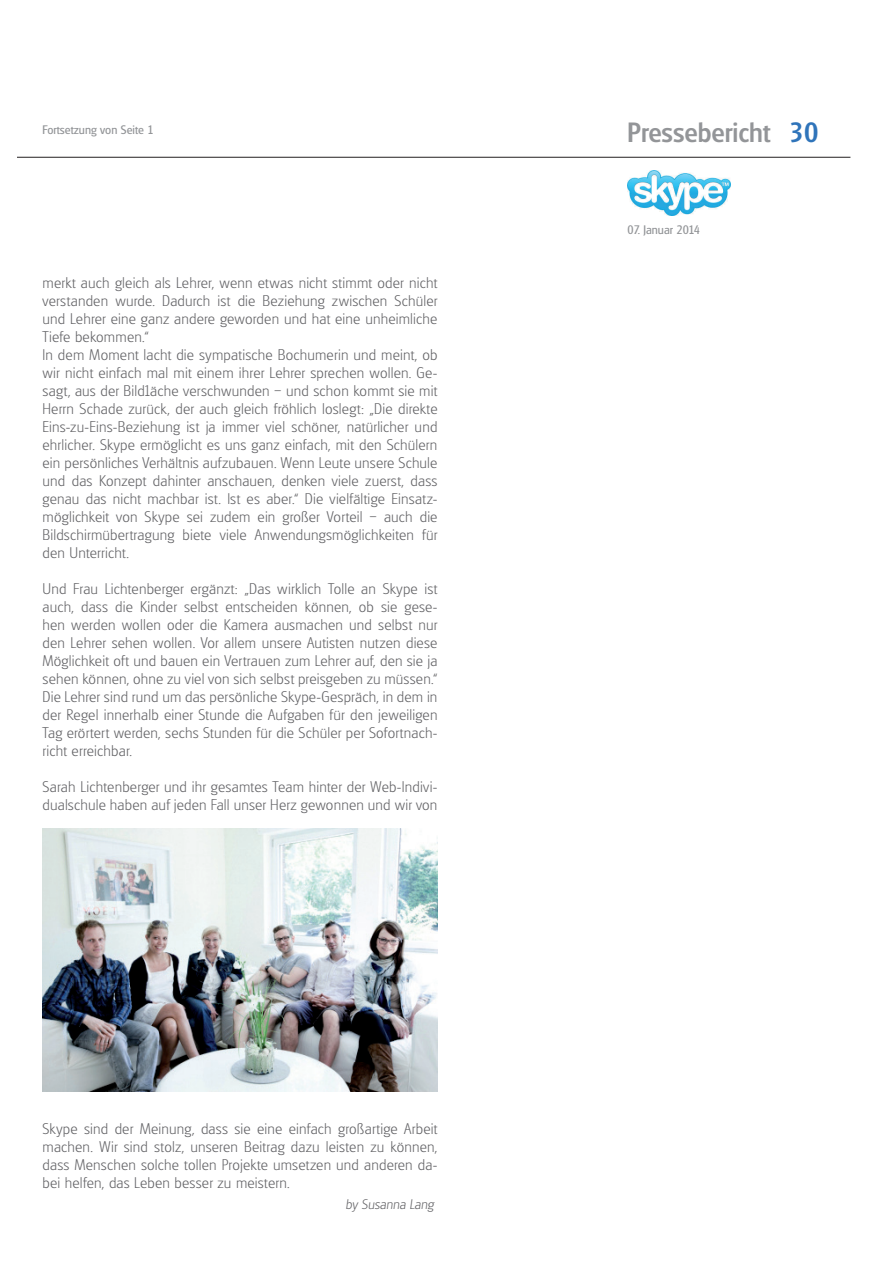
<style>
.page{position:relative;width:893px;height:1263px;background:#fff}
.page>*{position:absolute;margin:0;border:0;box-sizing:border-box;transform-origin:0 0}
.t1{font:500 27px "Glasgow";color:#939598}
.t2{font:200 15px/18px "Glasgow";letter-spacing:.01em;color:#636366}
.t3{font:italic 200 13.5px "Glasgow";color:#636366}
.t4{font:12px "Glasgow";color:#939598}
.s1{color:#2f74ba}
</style>
<div class="page">
<img style="left:628px;top:170px;width:102px;height:45px">
<img style="left:43px;top:828px;width:394px;height:263px">
<hr style="left:17px;top:157px;width:833px;height:1px;background:#231f20">
<p class="t4" style="left:43px;top:122px;width:113px">Fortsetzung von Seite 1</p>
<p class="t2" style="left:43px;top:274px;width:396px">merkt auch gleich als Lehrer, wenn etwas nicht stimmt oder nicht verstanden wurde. Dadurch ist die Beziehung zwischen Schüler und Lehrer eine ganz andere geworden und hat eine unheimliche Tiefe bekommen.“<br>In dem Moment lacht die sympatische Bochumerin und meint, ob wir nicht einfach mal mit einem ihrer Lehrer sprechen wollen. Ge&shy;sagt, aus der Bildfläche verschwunden – und schon kommt sie mit Herrn Schade zurück, der auch gleich fröhlich loslegt: „Die direkte Eins-zu-Eins-Beziehung ist ja immer viel schöner, natürlicher und ehrlicher. Skype ermöglicht es uns ganz einfach, mit den Schülern ein persönliches Verhältnis aufzubauen. Wenn Leute unsere Schule und das Konzept dahinter anschauen, denken viele zuerst, dass genau das nicht machbar ist. Ist es aber.“ Die vielfältige Einsatz&shy;möglichkeit von Skype sei zudem ein großer Vorteil – auch die Bildschirmübertragung biete viele Anwendungsmöglichkeiten für den Unterricht.</p>
<p class="t2" style="left:43px;top:580px;width:396px;text-align:justify">Und Frau Lichtenberger ergänzt: „Das wirklich Tolle an Skype ist auch, dass die Kinder selbst entscheiden können, ob sie gese&shy;hen werden wollen oder die Kamera ausmachen und selbst nur den Lehrer sehen wollen. Vor allem unsere Autisten nutzen diese Möglichkeit oft und bauen ein Vertrauen zum Lehrer auf, den sie ja sehen können, ohne zu viel von sich selbst preisgeben zu müssen.“ Die Lehrer sind rund um das persönliche Skype-Gespräch, in dem in der Regel innerhalb einer Stunde die Aufgaben für den jeweiligen Tag erörtert werden, sechs Stunden für die Schüler per Sofortnach&shy;richt erreichbar.</p>
<p class="t2" style="left:43px;top:778px;width:396px">Sarah Lichtenberger und ihr gesamtes Team hinter der Web-Indivi&shy;dualschule haben auf jeden Fall unser Herz gewonnen und wir von</p>
<p class="t2" style="left:43px;top:1120px;width:396px;text-align:justify">Skype sind der Meinung, dass sie eine einfach großartige Arbeit machen. Wir sind stolz, unseren Beitrag dazu leisten zu können, dass Menschen solche tollen Projekte umsetzen und anderen da&shy;bei helfen, das Leben besser zu meistern.</p>
<p class="t3" style="left:346px;top:1196px;width:90px">by Susanna Lang</p>
<h1 class="t1" style="left:628px;top:116px;width:192px">Pressebericht <span class="s1">30</span></h1>
<p class="t4" style="left:628px;top:222px;width:74px">07. Januar 2014</p>
</div>
